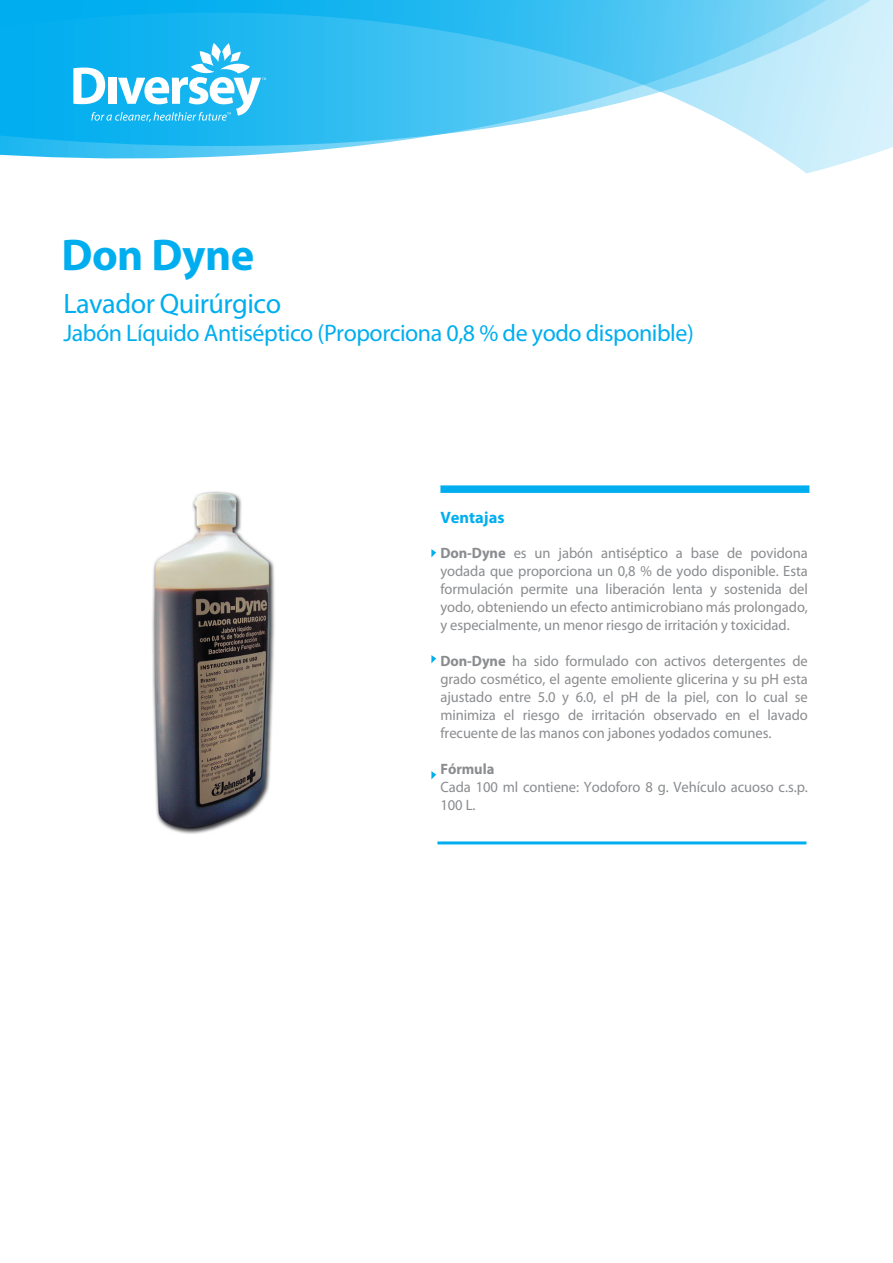
<style>
.page{position:relative;width:893px;height:1263px;background:#fff}
.page>*{position:absolute;margin:0;border:0;box-sizing:border-box;transform-origin:0 0}
.t1{font:700 44.7px "Myriad Pro";letter-spacing:-.01em;color:#00aeef}
.t2{font:28.2px "Myriad Pro";letter-spacing:-.02em;color:#00aeef}
.t3{font:24px "Myriad Pro";letter-spacing:-.02em;color:#00aeef}
.t4{font:700 16.5px "Myriad Pro";color:#00aeef}
.t5{font:15px/18px "Myriad Pro";letter-spacing:-.005em;color:#8a8c8f;text-align:justify}
.t6{font:700 15px "Myriad Pro";letter-spacing:-.005em;color:#8a8c8f}
.s1{font-weight:700}
</style>
<div class="page">
<svg style="left:788px;top:148px;width:102px;height:25px"></svg>
<div style="left:856px;top:0;width:37px;height:148px;background:#d3f1fc"></div>
<svg style="left:0;top:0;width:856px;height:160px;background:#67cef4"></svg>
<svg style="left:73px;top:43px;width:193px;height:79px"></svg>
<div style="left:440px;top:485px;width:369px;height:8px;background:#00aeef"></div>
<hr style="left:437px;top:841px;width:369px;height:3px;background:#00aeef">
<svg style="left:431px;top:549px;width:5px;height:8px"></svg>
<svg style="left:431px;top:655px;width:5px;height:8px"></svg>
<svg style="left:431px;top:771px;width:5px;height:8px"></svg>
<img style="left:152px;top:491px;width:123px;height:343px">
<h1 class="t1" style="left:61px;top:226px;width:194px">Don Dyne</h1>
<h2 class="t2" style="left:63px;top:286px;width:219px">Lavador Quirúrgico</h2>
<h3 class="t3" style="left:63px;top:319px;width:632px">Jabón Líquido Antiséptico (Proporciona 0,8 % de yodo disponible)</h3>
<p class="t4" style="left:440px;top:507px;width:66px">Ventajas</p>
<p class="t5" style="left:440px;top:544px;width:369px"><span class="s1">Don-Dyne</span> es un jabón antiséptico a base de povidona yodada que proporciona un 0,8 % de yodo disponible. Esta formulación permite una liberación lenta y sostenida del yodo, obteniendo un efecto antimicrobiano más prolongado, y especialmente, un menor riesgo de irritación y toxicidad.</p>
<p class="t5" style="left:440px;top:652px;width:369px"><span class="s1">Don-Dyne</span> ha sido formulado con activos detergentes de grado cosmético, el agente emoliente glicerina y su pH esta ajustado entre 5.0 y 6.0, el pH de la piel, con lo cual se minimiza el riesgo de irritación observado en el lavado frecuente de las manos con jabones yodados comunes.</p>
<p class="t6" style="left:440px;top:759px;width:55px">Fórmula</p>
<p class="t5" style="left:440px;top:778px;width:369px">Cada 100 ml contiene: Yodoforo 8 g. Vehículo acuoso c.s.p.<br>100 L.</p>
</div>
